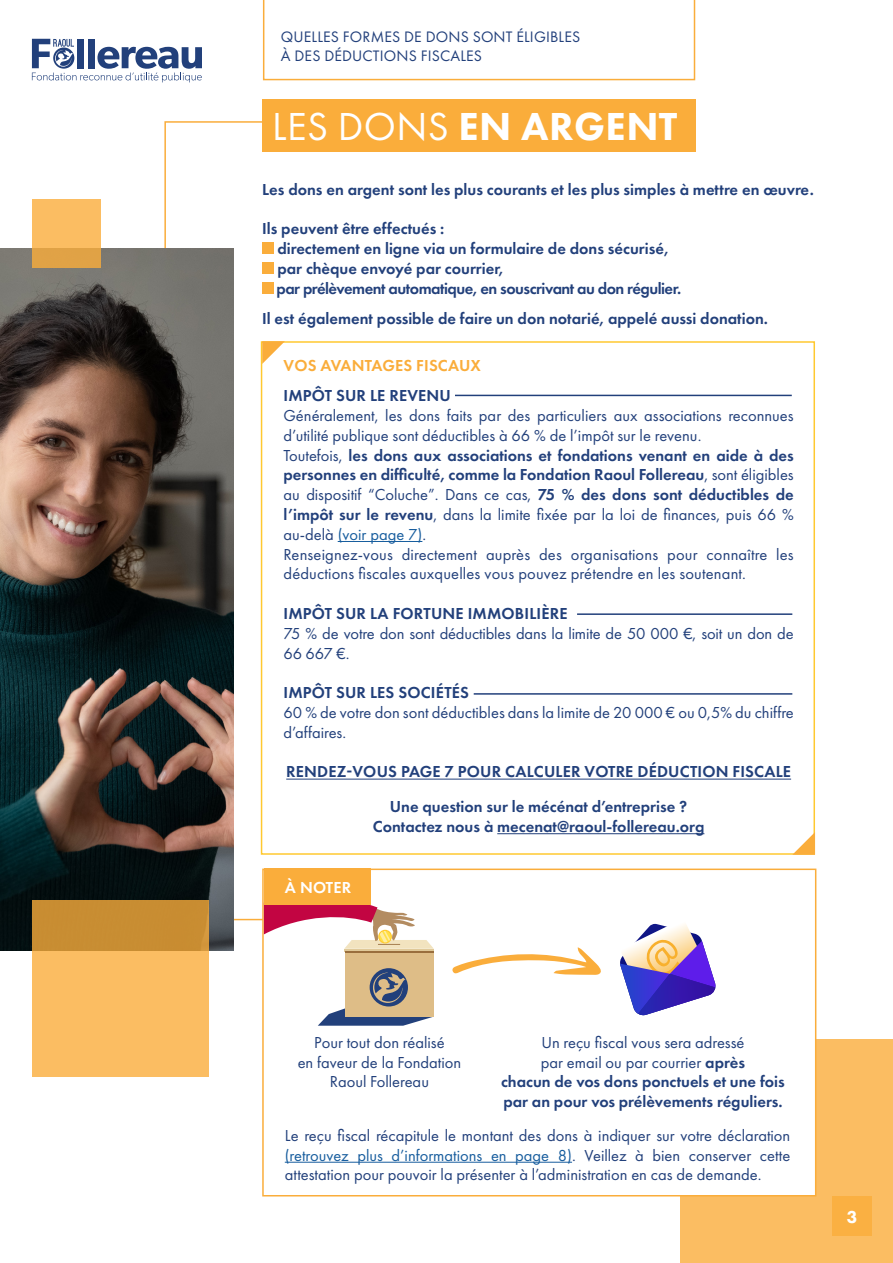
<style>
.page{position:relative;width:893px;height:1263px;background:#fff}
.page>*{position:absolute;margin:0;border:0;box-sizing:border-box;transform-origin:0 0}
.t1{font:800 40.5px "Futura PT";letter-spacing:.01em;color:#fff}
.t2{font:800 18px "Futura PT";color:#fff}
.t3{font:600 16.5px/19.8px "Futura PT";color:#22407b;text-align:center}
.t4{font:16.5px/19.8px "Futura PT";color:#22407b}
.t5{font:600 16.5px "Futura PT";letter-spacing:-.03em;color:#22407b}
.t6{font:600 16.5px "Futura PT";letter-spacing:.01em;color:#faad3b}
.t7{font:600 16.5px "Futura PT";letter-spacing:.01em;color:#fff}
.t8{font:15.75px/18.9px "Futura PT";letter-spacing:.01em;color:#22407b}
.s1{font-weight:400}
.s2{font-weight:400;color:#175d9e}
.s3{color:#175d9e}
</style>
<div class="page">
<svg style="left:263px;top:0;width:432px;height:80px"></svg>
<div style="left:680px;top:1040px;width:213px;height:223px;background:#fbbd62"></div>
<svg style="left:164px;top:121px;width:133px;height:800px"></svg>
<div style="left:262px;top:99px;width:433px;height:52px;background:#faad3b"></div>
<div style="left:262px;top:243px;width:12px;height:11px;background:#faad3b"></div>
<div style="left:262px;top:263px;width:12px;height:11px;background:#faad3b"></div>
<div style="left:262px;top:282px;width:12px;height:12px;background:#faad3b"></div>
<hr style="left:338px;top:541px;width:84px;height:1px;background:#175d9e">
<hr style="left:286px;top:779px;width:505px;height:1px;background:#22407b">
<hr style="left:497px;top:833px;width:207px;height:1px;background:#22407b">
<hr style="left:455px;top:395px;width:337px;height:1px;background:#22407b">
<hr style="left:577px;top:613px;width:215px;height:2px;background:#22407b">
<hr style="left:474px;top:693px;width:318px;height:2px;background:#22407b">
<div style="left:262px;top:868px;width:554px;height:328px;background:#fff;border:2px solid #faad3b"></div>
<img style="left:0;top:249px;width:233px;height:701px">
<svg style="left:32px;top:900px;width:176px;height:177px;fill:#fbbd62"></svg>
<hr style="left:285px;top:1162px;width:287px;height:1px;background:#175d9e">
<div style="left:345px;top:952px;width:88px;height:65px;background:#debd87"></div>
<hr style="left:344px;top:949px;width:90px;height:3px;background:#e0c999">
<hr style="left:345px;top:952px;width:88px;height:1px;background:#996e3d">
<svg style="left:264px;top:891px;width:170px;height:58px"></svg>
<svg style="left:318px;top:968px;width:115px;height:58px"></svg>
<svg style="left:620px;top:923px;width:96px;height:93px"></svg>
<svg style="left:452px;top:947px;width:149px;height:28px"></svg>
<div style="left:264px;top:868px;width:106px;height:37px;background:#faad3b"></div>
<svg style="left:32px;top:200px;width:68px;height:68px;fill:#fbbd62"></svg>
<svg style="left:32px;top:39px;width:170px;height:43px"></svg>
<svg style="left:792px;top:832px;width:23px;height:23px"></svg>
<svg style="left:262px;top:341px;width:23px;height:23px"></svg>
<div style="left:832px;top:1196px;width:40px;height:40px;background:#fab042"></div>
<p class="t8" style="left:281px;top:27px;width:301px">QUELLES FORMES DE DONS SONT ÉLIGIBLES<br>À DES DÉDUCTIONS FISCALES</p>
<p class="t1" style="left:272px;top:101px;width:407px"><span class="s1">LES DONS</span> EN ARGENT</p>
<p class="t3" style="left:262px;top:179px;width:553px">Les dons en argent sont les plus courants et les plus simples à mettre en œuvre.</p>
<p class="t3" style="left:262px;top:219px;width:184px">Ils peuvent être effectués :</p>
<p class="t3" style="left:277px;top:239px;width:393px">directement en ligne via un formulaire de dons sécurisé,</p>
<p class="t3" style="left:277px;top:258px;width:227px">par chèque envoyé par courrier,</p>
<p class="t5" style="left:276px;top:278px;width:407px">par prélèvement automatique, en souscrivant au don régulier.</p>
<p class="t3" style="left:262px;top:308px;width:507px">Il est également possible de faire un don notarié, appelé aussi donation.</p>
<p class="t6" style="left:284px;top:355px;width:199px">VOS AVANTAGES FISCAUX</p>
<p class="t3" style="left:284px;top:386px;width:169px">IMPÔT SUR LE REVENU</p>
<p class="t4" style="left:283px;top:405px;width:512px">Généralement, les dons faits par des particuliers aux associations reconnues d’utilité publique sont déductibles à 66 % de l’impôt sur le revenu.</p>
<p class="t3" style="left:283px;top:445px;width:512px;text-align:justify"><span class="s1">Toutefois,</span> les dons aux associations et fondations venant en aide à des personnes en difficulté, comme la Fondation Raoul Follereau<span class="s1">, sont éligibles au dispositif “Coluche”. Dans ce cas,</span> 75 % des dons sont déductibles de l’impôt sur le revenu<span class="s1">, dans la limite fixée par la loi de finances, puis 66 % au-delà</span> <span class="s2">(voir page 7)</span><span class="s1">.</span></p>
<p class="t4" style="left:283px;top:544px;width:512px">Renseignez-vous directement auprès des organisations pour connaître les déductions fiscales auxquelles vous pouvez prétendre en les soutenant.</p>
<p class="t3" style="left:284px;top:603px;width:285px">IMPÔT SUR LA FORTUNE IMMOBILIÈRE</p>
<p class="t4" style="left:283px;top:623px;width:512px">75 % de votre don sont déductibles dans la limite de 50 000 €, soit un don de<br>66 667 €.</p>
<p class="t3" style="left:284px;top:683px;width:187px">IMPÔT SUR LES SOCIÉTÉS</p>
<p class="t4" style="left:283px;top:702px;width:512px">60 % de votre don sont déductibles dans la limite de 20 000 € ou 0,5% du chiffre d’affaires.</p>
<p class="t3" style="left:286px;top:762px;width:506px">RENDEZ-VOUS PAGE 7 POUR CALCULER VOTRE DÉDUCTION FISCALE</p>
<p class="t3" style="left:373px;top:797px;width:333px">Une question sur le mécénat d’entreprise ?<br>Contactez nous à mecenat@raoul-follereau.org</p>
<p class="t7" style="left:285px;top:877px;width:68px">À NOTER</p>
<p class="t4" style="left:298px;top:1032px;width:165px;text-align:center">Pour tout don réalisé<br>en faveur de la Fondation<br>Raoul Follereau</p>
<p class="t3" style="left:501px;top:1032px;width:285px"><span class="s1">Un reçu fiscal vous sera adressé<br>par email ou par courrier</span> après<br>chacun de vos dons ponctuels et une fois par an pour vos prélèvements réguliers.</p>
<p class="t4" style="left:285px;top:1125px;width:507px;text-align:justify">Le reçu fiscal récapitule le montant des dons à indiquer sur votre déclaration <span class="s3">(retrouvez plus d’informations en page 8)</span>. Veillez à bien conserver cette attestation pour pouvoir la présenter à l’administration en cas de demande.</p>
<p class="t2" style="left:847px;top:1206px;width:12px">3</p>
</div>
